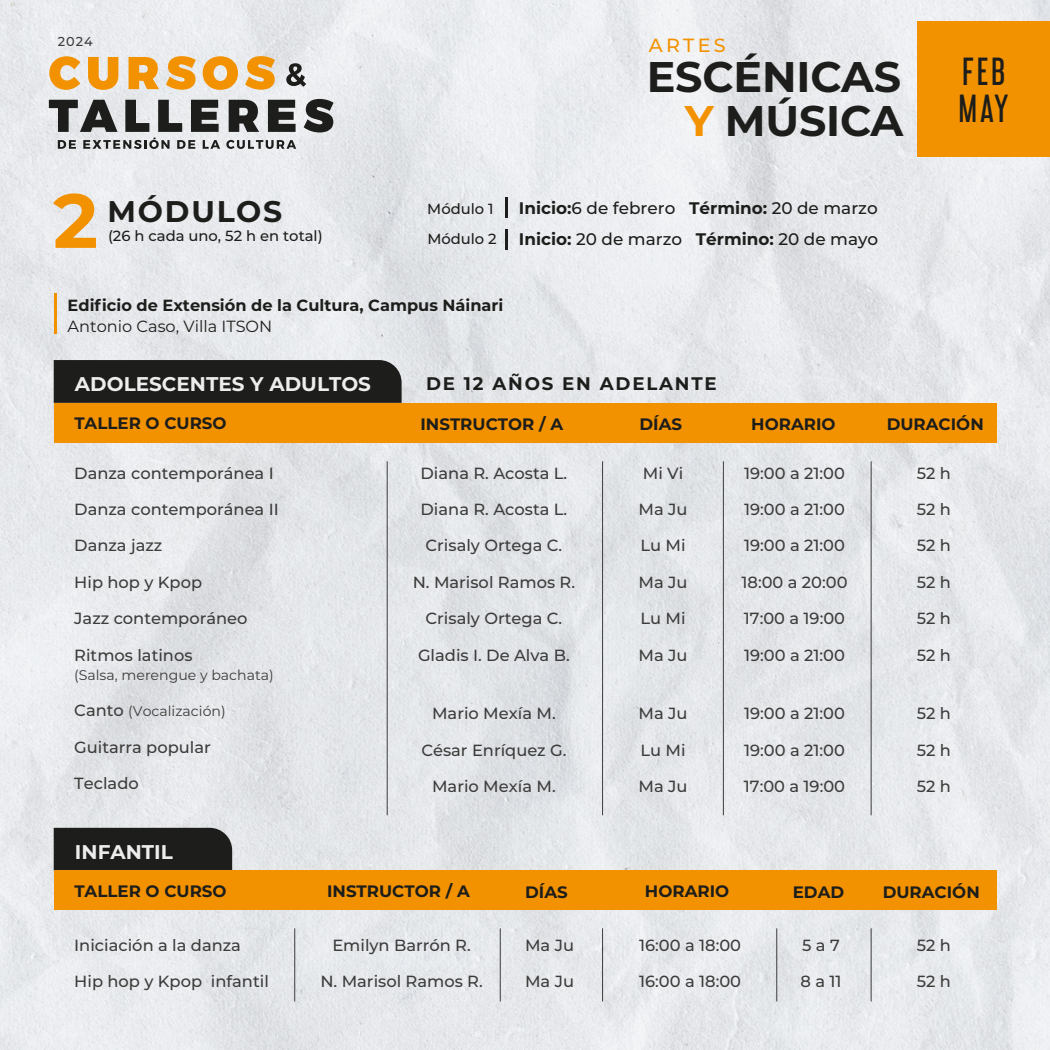
<style>
.page{position:relative;width:1050px;height:1050px;background:#fff}
.page>*{position:absolute;margin:0;border:0;box-sizing:border-box;transform-origin:0 0}
.t1{font:700 76.48px "Montserrat";color:#f39200}
.t2{font:700 42.79px/44.3px "Montserrat";letter-spacing:-.005em;color:#1d1d1b;text-align:right}
.t3{font:35px/36.9px "Libel Suit Rg";letter-spacing:.08em;color:#1d1d1b}
.t4{font:700 29.84px "Montserrat";letter-spacing:.06em;color:#1d1d1b}
.t5{font:700 19.86px "Montserrat";color:#ededed}
.t6{font:500 19.07px "Montserrat";letter-spacing:.175em;color:#f39200}
.t7{font:700 18.2px "Montserrat";letter-spacing:.1em;color:#1d1d1b}
.t8{font:500 16.71px "Montserrat";color:#1d1d1b}
.t9{font:700 16.54px "Montserrat";color:#1d1d1b}
.t10{font:500 16.19px "Montserrat";color:#3c3c3b}
.t11{font:700 16.19px "Montserrat";color:#1d1d1b}
.t12{font:16.19px "Montserrat";color:#1d1d1b}
.t13{font:500 14.61px/30.7px "Montserrat";color:#1d1d1b}
.t14{font:14px "Montserrat";color:#3c3c3b}
.t15{font:500 12.86px "Montserrat";color:#3c3c3b}
.s1{color:#f39200}
.s2{font-weight:700}
.s3{font-weight:500;font-size:16.19px}
</style>
<div class="page">
<img style="left:0;top:0;width:1050px;height:1050px">
<div style="left:917px;top:21px;width:133px;height:136px;background:#f39200"></div>
<div style="left:54px;top:828px;width:178px;height:43px;background:#1d1d1b"></div>
<div style="left:54px;top:871px;width:942px;height:39px;background:#f39200"></div>
<div style="left:54px;top:360px;width:348px;height:43px;background:#1d1d1b"></div>
<div style="left:54px;top:403px;width:942px;height:40px;background:#f39200"></div>
<hr style="left:294px;top:928px;width:1px;height:73px;background:#3c3c3b">
<hr style="left:500px;top:928px;width:1px;height:73px;background:#3c3c3b">
<hr style="left:776px;top:928px;width:1px;height:73px;background:#3c3c3b">
<hr style="left:871px;top:928px;width:1px;height:73px;background:#3c3c3b">
<hr style="left:602px;top:928px;width:1px;height:73px;background:#3c3c3b">
<hr style="left:387px;top:461px;width:1px;height:354px;background:#3c3c3b">
<hr style="left:602px;top:461px;width:1px;height:354px;background:#3c3c3b">
<hr style="left:871px;top:461px;width:1px;height:354px;background:#3c3c3b">
<hr style="left:723px;top:461px;width:1px;height:354px;background:#3c3c3b">
<hr style="left:55px;top:294px;width:2px;height:40px;background:#f39200">
<svg style="left:49px;top:56px;width:31px;height:34px"></svg>
<svg style="left:88px;top:57px;width:30px;height:33px"></svg>
<svg style="left:129px;top:57px;width:30px;height:32px"></svg>
<svg style="left:166px;top:56px;width:30px;height:34px"></svg>
<svg style="left:203px;top:56px;width:35px;height:34px"></svg>
<svg style="left:245px;top:56px;width:30px;height:34px"></svg>
<svg style="left:229px;top:100px;width:30px;height:32px"></svg>
<svg style="left:268px;top:100px;width:28px;height:32px"></svg>
<svg style="left:304px;top:99px;width:30px;height:33px"></svg>
<svg style="left:49px;top:100px;width:171px;height:49px;background:#949596"></svg>
<svg style="left:226px;top:140px;width:70px;height:9px"></svg>
<svg style="left:286px;top:63px;width:20px;height:24px"></svg>
<hr style="left:505px;top:197px;width:3px;height:21px;background:#1d1d1b">
<hr style="left:505px;top:229px;width:3px;height:21px;background:#1d1d1b">
<p class="t15" style="left:58px;top:33px;width:36px">2024</p>
<p class="t6" style="left:649px;top:32px;width:79px">ARTES</p>
<h2 class="t2" style="left:647px;top:52px;width:258px">ESCÉNICAS<br><span class="s1">Y</span> MÚSICA</h2>
<h1 class="t1" style="left:53px;top:166px;width:47px">2</h1>
<h3 class="t4" style="left:108px;top:190px;width:176px">MÓDULOS</h3>
<p class="t13" style="left:108px;top:220px;width:216px">(26 h cada uno, 52 h en total)</p>
<p class="t13" style="left:427px;top:192px;width:71px">Módulo 1<br>Módulo 2</p>
<p class="t8" style="left:519px;top:196px;width:360px"><span class="s2">Inicio:</span>6 de febrero <span class="s2">Término:</span> 20 de marzo</p>
<p class="t8" style="left:519px;top:227px;width:361px"><span class="s2">Inicio:</span> 20 de marzo <span class="s2">Término:</span> 20 de mayo</p>
<p class="t11" style="left:68px;top:294px;width:437px">Edificio de Extensión de la Cultura, Campus Náinari</p>
<p class="t12" style="left:68px;top:316px;width:206px">Antonio Caso, Villa ITSON</p>
<h3 class="t3" style="left:959px;top:49px;width:52px">FEB<br>MAY</h3>
<p class="t7" style="left:426px;top:370px;width:292px">DE 12 AÑOS EN ADELANTE</p>
<p class="t5" style="left:75px;top:369px;width:298px">ADOLESCENTES Y ADULTOS</p>
<p class="t9" style="left:74px;top:411px;width:154px">TALLER O CURSO</p>
<p class="t9" style="left:420px;top:412px;width:144px">INSTRUCTOR / A</p>
<p class="t9" style="left:640px;top:413px;width:44px">DÍAS</p>
<p class="t9" style="left:751px;top:412px;width:86px">HORARIO</p>
<p class="t9" style="left:887px;top:413px;width:99px">DURACIÓN</p>
<p class="t10" style="left:74px;top:462px;width:201px">Danza contemporánea I</p>
<p class="t10" style="left:74px;top:498px;width:206px">Danza contemporánea II</p>
<p class="t10" style="left:74px;top:534px;width:90px">Danza jazz</p>
<p class="t10" style="left:74px;top:571px;width:129px">Hip hop y Kpop</p>
<p class="t10" style="left:74px;top:607px;width:175px">Jazz contemporáneo</p>
<p class="t10" style="left:74px;top:644px;width:120px">Ritmos latinos</p>
<p class="t14" style="left:74px;top:665px;width:201px">(Salsa, merengue y bachata)</p>
<p class="t14" style="left:74px;top:702px;width:153px"><span class="s3">Canto</span> (Vocalización)</p>
<p class="t10" style="left:74px;top:736px;width:138px">Guitarra popular</p>
<p class="t10" style="left:74px;top:772px;width:66px">Teclado</p>
<p class="t10" style="left:421px;top:462px;width:148px">Diana R. Acosta L.</p>
<p class="t10" style="left:421px;top:498px;width:148px">Diana R. Acosta L.</p>
<p class="t10" style="left:426px;top:534px;width:138px">Crisaly Ortega C.</p>
<p class="t10" style="left:413px;top:571px;width:164px">N. Marisol Ramos R.</p>
<p class="t10" style="left:426px;top:607px;width:138px">Crisaly Ortega C.</p>
<p class="t10" style="left:418px;top:644px;width:153px">Gladis I. De Alva B.</p>
<p class="t10" style="left:432px;top:702px;width:125px">Mario Mexía M.</p>
<p class="t10" style="left:421px;top:739px;width:147px">César Enríquez G.</p>
<p class="t10" style="left:432px;top:775px;width:125px">Mario Mexía M.</p>
<p class="t10" style="left:643px;top:462px;width:42px">Mi Vi</p>
<p class="t10" style="left:639px;top:498px;width:51px">Ma Ju</p>
<p class="t10" style="left:641px;top:534px;width:47px">Lu Mi</p>
<p class="t10" style="left:639px;top:571px;width:51px">Ma Ju</p>
<p class="t10" style="left:641px;top:607px;width:47px">Lu Mi</p>
<p class="t10" style="left:639px;top:644px;width:51px">Ma Ju</p>
<p class="t10" style="left:639px;top:702px;width:51px">Ma Ju</p>
<p class="t10" style="left:641px;top:739px;width:47px">Lu Mi</p>
<p class="t10" style="left:639px;top:775px;width:51px">Ma Ju</p>
<p class="t10" style="left:744px;top:462px;width:102px">19:00 a 21:00</p>
<p class="t10" style="left:744px;top:498px;width:102px">19:00 a 21:00</p>
<p class="t10" style="left:744px;top:534px;width:102px">19:00 a 21:00</p>
<p class="t10" style="left:742px;top:571px;width:108px">18:00 a 20:00</p>
<p class="t10" style="left:744px;top:607px;width:103px">17:00 a 19:00</p>
<p class="t10" style="left:744px;top:644px;width:102px">19:00 a 21:00</p>
<p class="t10" style="left:744px;top:702px;width:102px">19:00 a 21:00</p>
<p class="t10" style="left:744px;top:739px;width:102px">19:00 a 21:00</p>
<p class="t10" style="left:744px;top:775px;width:103px">17:00 a 19:00</p>
<p class="t10" style="left:917px;top:462px;width:36px">52 h</p>
<p class="t10" style="left:917px;top:498px;width:36px">52 h</p>
<p class="t10" style="left:917px;top:534px;width:36px">52 h</p>
<p class="t10" style="left:917px;top:571px;width:36px">52 h</p>
<p class="t10" style="left:917px;top:607px;width:36px">52 h</p>
<p class="t10" style="left:917px;top:644px;width:36px">52 h</p>
<p class="t10" style="left:917px;top:702px;width:36px">52 h</p>
<p class="t10" style="left:917px;top:739px;width:36px">52 h</p>
<p class="t10" style="left:917px;top:775px;width:36px">52 h</p>
<p class="t5" style="left:75px;top:837px;width:99px">INFANTIL</p>
<p class="t9" style="left:74px;top:880px;width:154px">TALLER O CURSO</p>
<p class="t9" style="left:327px;top:880px;width:144px">INSTRUCTOR / A</p>
<p class="t9" style="left:525px;top:880px;width:44px">DÍAS</p>
<p class="t9" style="left:645px;top:880px;width:86px">HORARIO</p>
<p class="t9" style="left:883px;top:880px;width:99px">DURACIÓN</p>
<p class="t9" style="left:793px;top:880px;width:53px">EDAD</p>
<p class="t10" style="left:74px;top:934px;width:168px">Iniciación a la danza</p>
<p class="t10" style="left:74px;top:970px;width:196px">Hip hop y Kpop infantil</p>
<p class="t10" style="left:332px;top:934px;width:140px">Emilyn Barrón R.</p>
<p class="t10" style="left:320px;top:970px;width:164px">N. Marisol Ramos R.</p>
<p class="t10" style="left:525px;top:934px;width:51px">Ma Ju</p>
<p class="t10" style="left:525px;top:970px;width:51px">Ma Ju</p>
<p class="t10" style="left:639px;top:934px;width:103px">16:00 a 18:00</p>
<p class="t10" style="left:639px;top:970px;width:103px">16:00 a 18:00</p>
<p class="t10" style="left:802px;top:934px;width:39px">5 a 7</p>
<p class="t10" style="left:801px;top:970px;width:43px">8 a 11</p>
<p class="t10" style="left:917px;top:934px;width:36px">52 h</p>
<p class="t10" style="left:917px;top:970px;width:36px">52 h</p>
</div>
